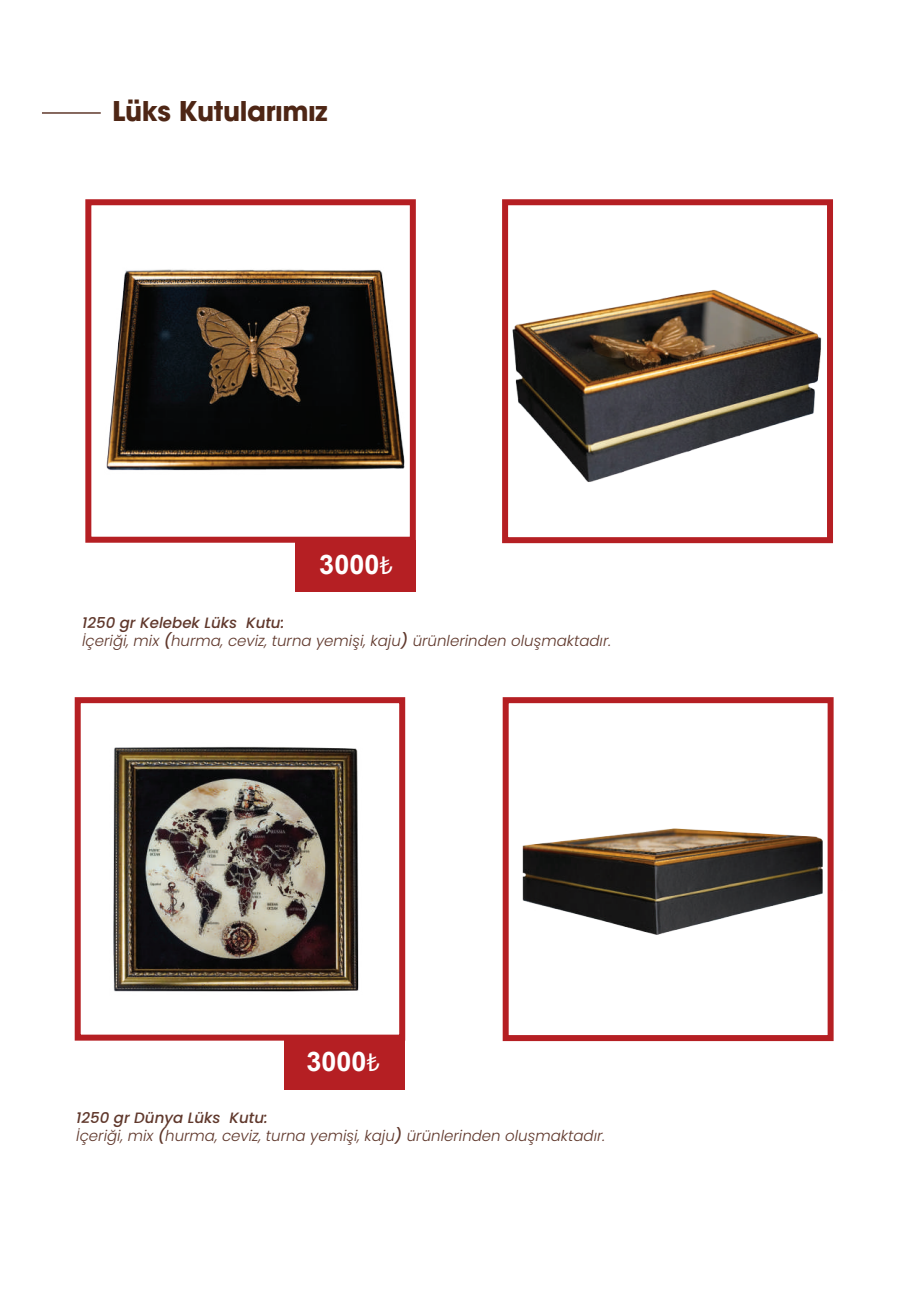
<style>
.page{position:relative;width:910px;height:1293px;background:#fff}
.page>*{position:absolute;margin:0;border:0;box-sizing:border-box;transform-origin:0 0}
.t1{font:700 27px "ITC Avant Garde Pro";letter-spacing:-.015em;color:#4e2615}
.t2{font:700 27px "Arial";color:#fff}
.t3{font:italic 300 15px/18px "Poppins";color:#60382c}
.s1{font-family:"Myriad Pro";font-weight:400}
.s2{font-weight:500}
</style>
<div class="page">
<hr style="left:42px;top:112px;width:59px;height:2px;background:#60382c">
<div style="left:502px;top:199px;width:331px;height:344px;background:#fff;border:6px solid #b51f23"></div>
<div style="left:295px;top:540px;width:121px;height:52px;background:#b51f23"></div>
<img style="left:517px;top:219px;width:316px;height:304px">
<img style="left:85px;top:199px;width:432px;height:344px">
<div style="left:75px;top:697px;width:330px;height:343px;border:6px solid #b51f23"></div>
<div style="left:503px;top:697px;width:331px;height:344px;background:#fff;border:6px solid #b51f23"></div>
<div style="left:285px;top:1037px;width:120px;height:52px;background:#b51f23"></div>
<img style="left:74px;top:707px;width:332px;height:313px">
<img style="left:502px;top:719px;width:332px;height:267px">
<h1 class="t1" style="left:112px;top:93px;width:217px">Lüks Kutularımız</h1>
<h1 class="t2" style="left:319px;top:546px;width:75px">3000<span class="s1">₺</span></h1>
<p class="t3" style="left:82px;top:614px;width:530px"><span class="s2">1250 gr Kelebek Lüks Kutu:<br></span>İçeriği, mix <span class="s2">(</span>hurma, ceviz, turna yemişi, kaju<span class="s2">)</span> ürünlerinden oluşmaktadır.</p>
<h1 class="t2" style="left:307px;top:1043px;width:75px">3000<span class="s1">₺</span></h1>
<p class="t3" style="left:76px;top:1108px;width:530px"><span class="s2">1250 gr Dünya Lüks Kutu:<br></span>İçeriği, mix <span class="s2">(</span>hurma, ceviz, turna yemişi, kaju<span class="s2">)</span> ürünlerinden oluşmaktadır.</p>
</div>
